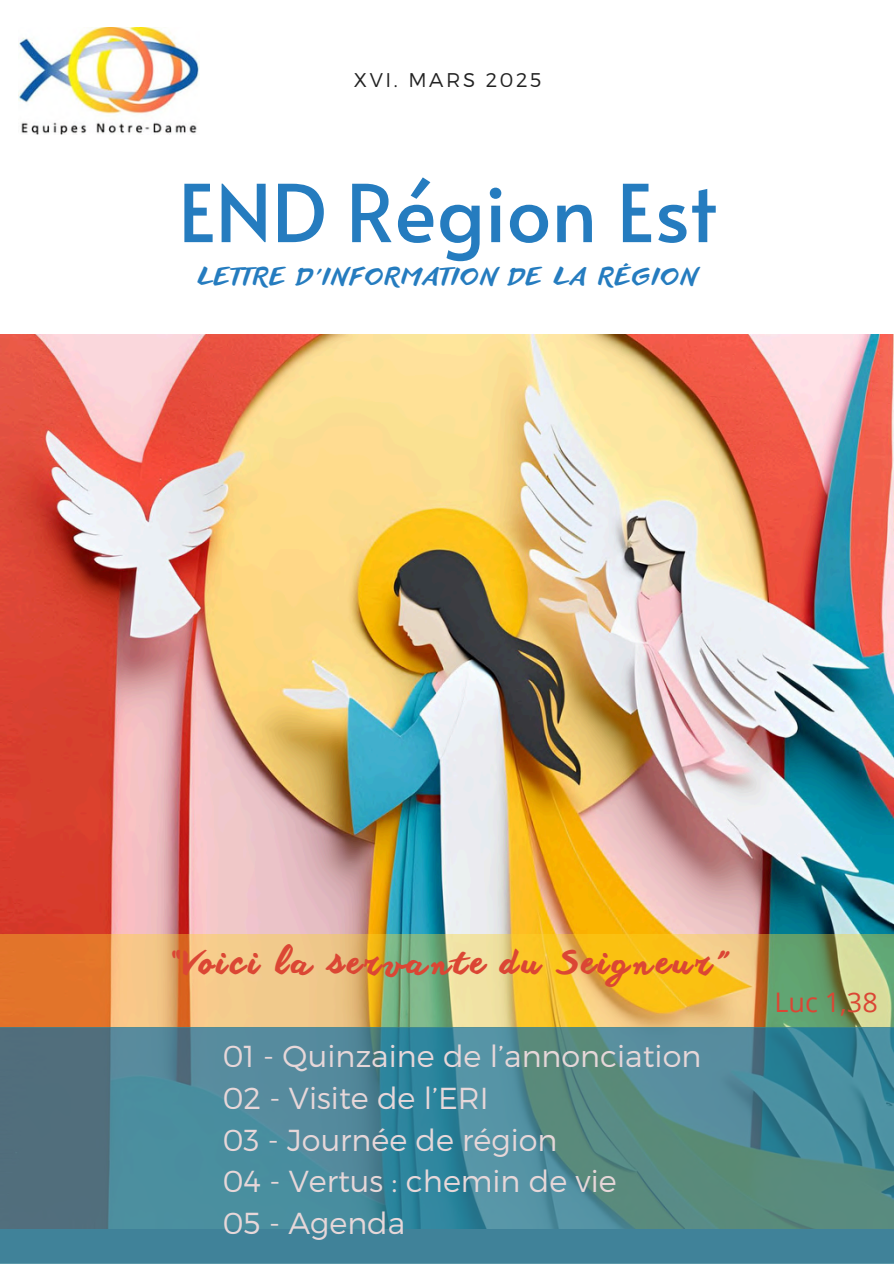
<style>
.page{position:relative;width:894px;height:1264px;background:#fff}
.page>*{position:absolute;margin:0;border:0;box-sizing:border-box;transform-origin:0 0}
.t1{font:79.35px "Alata";color:#257cbf}
.t2{font:33px "Anothershabby";letter-spacing:.09em;color:#db4634}
.t3{font:300 30.3px/41.7px "Montserrat";color:#e7d7d9}
.t4{font:27px "Open Sans";color:#db4634}
.t5{font:23.1px "Anothershabby";letter-spacing:.13em;color:#257cbf}
.t6{font:300 19.8px "Montserrat";letter-spacing:.13em;color:#222}
</style>
<div class="page">
<img style="left:19px;top:27px;width:180px;height:107px">
<img style="left:0;top:335px;width:893px;height:598px">
<svg style="left:0;top:933px;width:893px;height:94px;background:#d6b361"></svg>
<svg style="left:0;top:1027px;width:893px;height:236px;background:#4a8592"></svg>
<h1 class="t6" style="left:354px;top:67px;width:189px">XVI. MARS 2025</h1>
<p class="t1" style="left:178px;top:155px;width:540px">END Région Est</p>
<p class="t5" style="left:198px;top:264px;width:500px">LETTRE D'INFORMATION DE LA RÉGION</p>
<h2 class="t2" style="left:167px;top:944px;width:560px">“Voici la servante du Seigneur”</h2>
<h4 class="t3" style="left:223px;top:1034px;width:480px">01 - Quinzaine de l’annonciation<br>02 - Visite de l’ERI<br>03 - Journée de région<br>04 - Vertus : chemin de vie<br>05 - Agenda</h4>
<p class="t4" style="left:774px;top:983px;width:105px">Luc 1,38</p>
</div>
